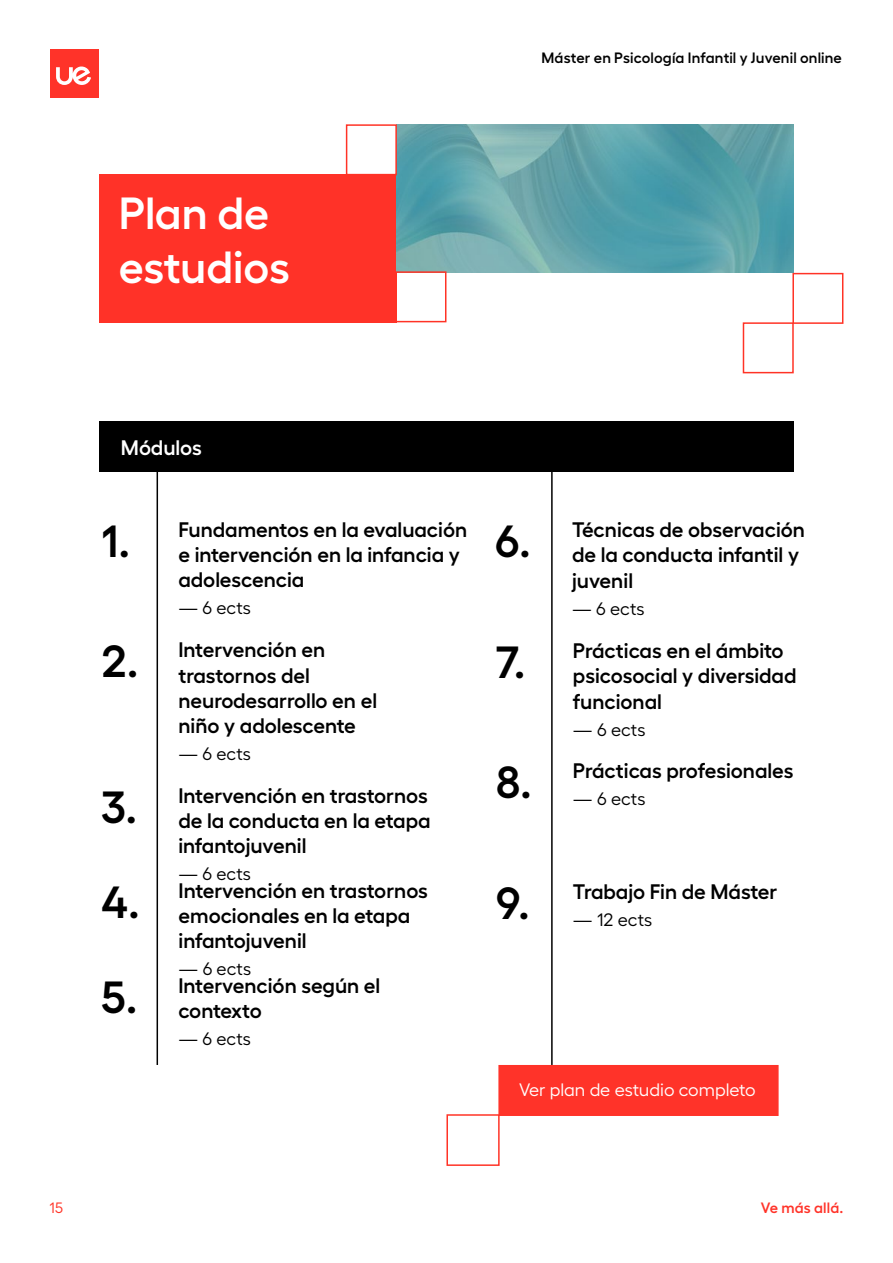
<style>
.page{position:relative;width:893px;height:1263px;background:#fff}
.page>*{position:absolute;margin:0;border:0;box-sizing:border-box;transform-origin:0 0}
.t1{font:600 45px/54px "Hellix";letter-spacing:-.005em;color:#fff}
.t2{font:600 21px/25.2px "Hellix";color:#000}
.t3{font:600 21px "Hellix";color:#fff}
.t4{font:18px "Hellix";letter-spacing:.005em;color:#000}
.t5{font:18px "Hellix";color:#fff}
.t6{font:600 15px "Hellix";letter-spacing:.01em;color:#000}
.t7{font:600 15px "Hellix";letter-spacing:.01em;color:#ff3329}
.t8{font:15px "Hellix";color:#ff3326}
.s1{font-size:45px}
</style>
<div class="page">
<div style="left:50px;top:50px;width:48px;height:48px;background:#ff3329"></div>
<svg style="left:56px;top:66px;width:35px;height:19px"></svg>
<hr style="left:157px;top:470px;width:1px;height:595px;background:#000">
<hr style="left:551px;top:472px;width:2px;height:593px;background:#000">
<div style="left:99px;top:174px;width:298px;height:148px;background:#ff3228"></div>
<img style="left:397px;top:124px;width:397px;height:149px">
<svg style="left:742px;top:272px;width:102px;height:102px"></svg>
<svg style="left:395px;top:271px;width:52px;height:52px"></svg>
<svg style="left:446px;top:1114px;width:54px;height:52px"></svg>
<svg style="left:345px;top:124px;width:53px;height:52px"></svg>
<div style="left:99px;top:421px;width:695px;height:51px;background:#000"></div>
<div style="left:498px;top:1065px;width:281px;height:51px;background:#ff3329"></div>
<h1 class="t1" style="left:119px;top:181px;width:173px">Plan de estudios</h1>
<p class="t6" style="left:541px;top:46px;width:302px">Máster en Psicología Infantil y Juvenil online</p>
<p class="t3" style="left:121px;top:431px;width:82px">Módulos</p>
<p class="t2" style="left:178px;top:515px;width:290px;text-indent:-77px"><span class="s1">1.</span> Fundamentos en la evaluación e intervención en la infancia y adolescencia</p>
<p class="t4" style="left:178px;top:594px;width:74px">— 6 ects</p>
<p class="t2" style="left:178px;top:635px;width:200px;text-indent:-77px"><span class="s1">2.</span> Intervención en trastornos del neurodesarrollo en el niño y adolescente</p>
<p class="t4" style="left:178px;top:740px;width:74px">— 6 ects</p>
<p class="t2" style="left:178px;top:780px;width:254px;text-indent:-77px"><span class="s1">3.</span> Intervención en trastornos de la conducta en la etapa infantojuvenil</p>
<p class="t4" style="left:178px;top:860px;width:74px">— 6 ects</p>
<p class="t2" style="left:179px;top:876px;width:251px;text-indent:-77px"><span class="s1">4.</span> Intervención en trastornos emocionales en la etapa infantojuvenil</p>
<p class="t4" style="left:179px;top:955px;width:74px">— 6 ects</p>
<p class="t2" style="left:178px;top:971px;width:203px;text-indent:-77px"><span class="s1">5.</span> Intervención según el contexto</p>
<p class="t4" style="left:178px;top:1025px;width:74px">— 6 ects</p>
<p class="t2" style="left:572px;top:515px;width:234px;text-indent:-77px"><span class="s1">6.</span> Técnicas de observación de la conducta infantil y juvenil</p>
<p class="t4" style="left:572px;top:594px;width:74px">— 6 ects</p>
<p class="t2" style="left:573px;top:636px;width:225px;text-indent:-77px"><span class="s1">7.</span> Prácticas en el ámbito psicosocial y diversidad funcional</p>
<p class="t4" style="left:573px;top:715px;width:74px">— 6 ects</p>
<p class="t2" style="left:496px;top:756px;width:299px"><span class="s1">8.</span> Prácticas profesionales</p>
<p class="t4" style="left:573px;top:785px;width:74px">— 6 ects</p>
<p class="t2" style="left:496px;top:876px;width:283px"><span class="s1">9.</span> Trabajo Fin de Máster</p>
<p class="t4" style="left:573px;top:906px;width:81px">— 12 ects</p>
<p class="t5" style="left:519px;top:1075px;width:238px">Ver plan de estudio completo</p>
<p class="t8" style="left:50px;top:1197px;width:15px">15</p>
<p class="t7" style="left:761px;top:1196px;width:84px">Ve más allá.</p>
</div>
